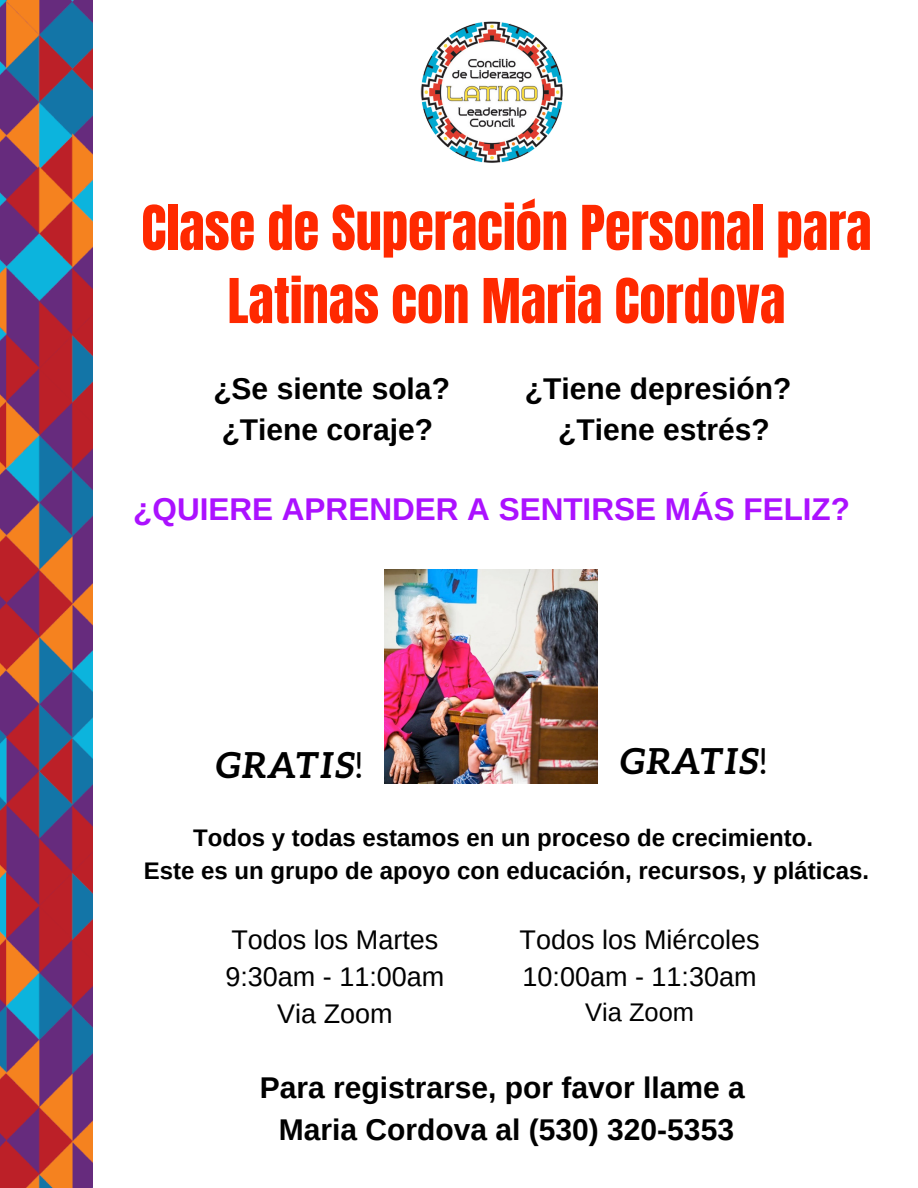
<style>
.page{position:relative;width:918px;height:1188px;background:#fff}
.page>*{position:absolute;margin:0;border:0;box-sizing:border-box;transform-origin:0 0}
.t1{font:52.5px/73.2px "Anton";color:#ff2900;text-align:center}
.t2{font:italic 700 36px "Aleo";color:#000}
.t3{font:700 31.5px "Arimo";color:#ab11ff}
.t4{font:700 30px "Arimo";color:#000}
.t5{font:27px "Arimo";color:#000}
.t6{font:25.5px "Arimo";color:#000}
.t7{font:700 24px "Arimo";color:#000}
.s1{font-weight:400;font-style:normal}
</style>
<div class="page">
<img style="left:0;top:0;width:92px;height:1188px">
<img style="left:419px;top:18px;width:147px;height:147px;border-radius:50%">
<img style="left:384px;top:570px;width:214px;height:213px">
<p class="t1" style="left:141px;top:192px;width:732px">Clase de Superación Personal para<br>Latinas con Maria Cordova</p>
<p class="t4" style="left:213px;top:372px;width:238px">¿Se siente sola?</p>
<p class="t4" style="left:525px;top:372px;width:268px">¿Tiene depresión?</p>
<p class="t4" style="left:222px;top:413px;width:213px">¿Tiene coraje?</p>
<p class="t4" style="left:558px;top:413px;width:213px">¿Tiene estrés?</p>
<p class="t3" style="left:133px;top:491px;width:718px">¿QUIERE APRENDER A SENTIRSE MÁS FELIZ?</p>
<p class="t2" style="left:216px;top:745px;width:148px">GRATIS<span class="s1">!</span></p>
<p class="t2" style="left:620px;top:741px;width:148px">GRATIS<span class="s1">!</span></p>
<p class="t7" style="left:193px;top:825px;width:621px">Todos y todas estamos en un proceso de crecimiento.</p>
<p class="t7" style="left:144px;top:857px;width:727px">Este es un grupo de apoyo con educación, recursos, y pláticas.</p>
<p class="t5" style="left:231px;top:925px;width:208px">Todos los Martes</p>
<p class="t5" style="left:225px;top:962px;width:220px">9:30am - 11:00am</p>
<p class="t5" style="left:277px;top:999px;width:117px">Via Zoom</p>
<p class="t5" style="left:520px;top:925px;width:241px">Todos los Miércoles</p>
<p class="t5" style="left:523px;top:962px;width:236px">10:00am - 11:30am</p>
<p class="t6" style="left:585px;top:998px;width:111px">Via Zoom</p>
<p class="t4" style="left:260px;top:1071px;width:487px">Para registrarse, por favor llame a</p>
<p class="t4" style="left:279px;top:1113px;width:457px">Maria Cordova al (530) 320-5353</p>
</div>
